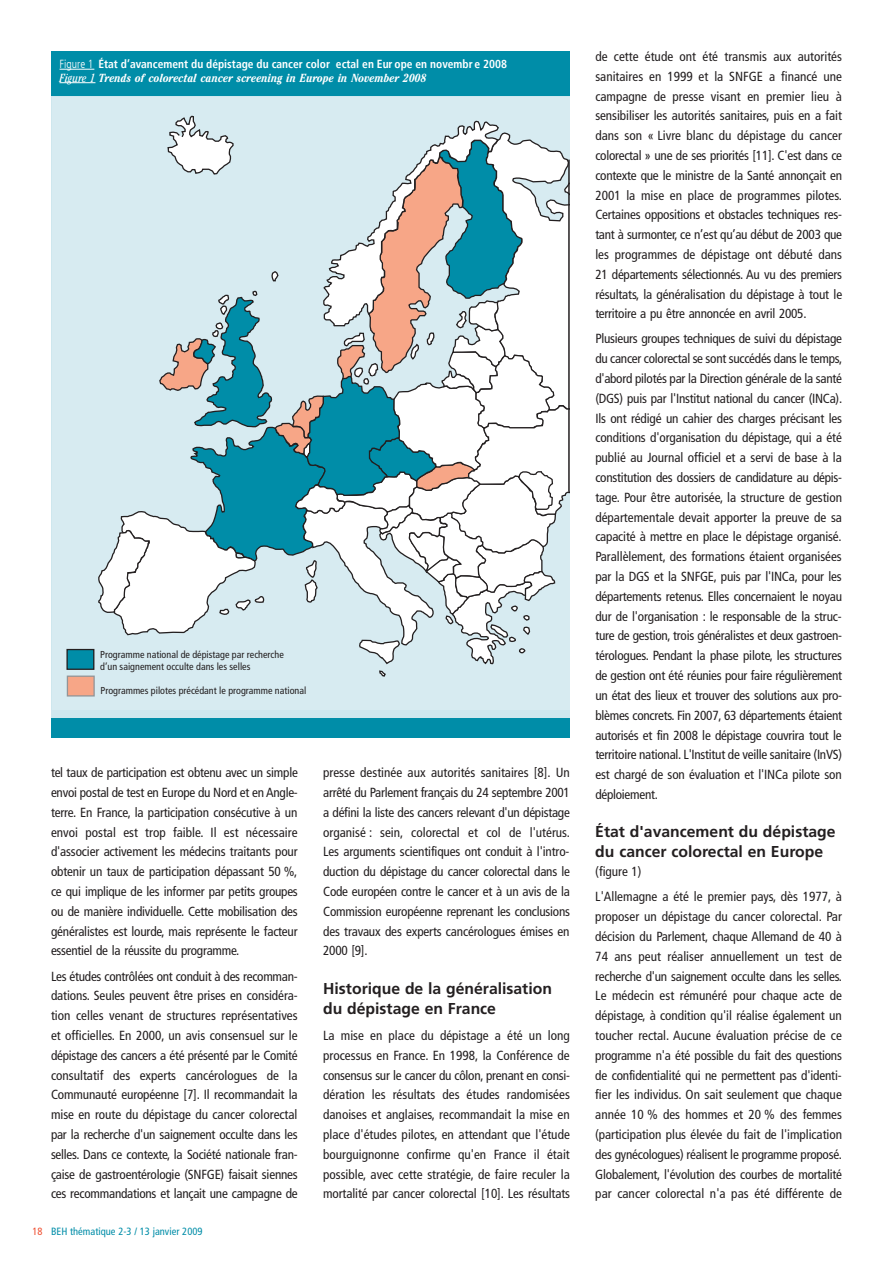
<style>
.page{position:relative;width:893px;height:1263px;background:#fff}
.page>*{position:absolute;margin:0;border:0;box-sizing:border-box;transform-origin:0 0}
.t1{font:700 15.75px/19.8px "Frutiger";color:#231f20}
.t2{font:condensed 13.2px/19.8px "Frutiger";letter-spacing:-.01em;color:#231f20;text-align:justify}
.t3{font:11.7px "Frutiger 67 Bold Cn";color:#fff}
.t4{font:italic 700 condensed 11.7px "Cheltenham";color:#fff}
.t5{font:condensed 10.5px "Frutiger";color:#008da8}
.t6{font:condensed 10.05px/12.1px "Frutiger";color:#231f20}
.s1{font-family:"Frutiger 47 Light Cn"}
.s2{font-weight:400}
.s3{color:#ef5032}
</style>
<div class="page">
<div style="left:52px;top:97px;width:518px;height:612px;background:#d7ebf1"></div>
<div style="left:67px;top:649px;width:27px;height:20px;background:#008da8"></div>
<div style="left:66px;top:649px;width:28px;height:21px;border:1px solid #231f20"></div>
<div style="left:67px;top:676px;width:27px;height:20px;background:#f7a687"></div>
<div style="left:67px;top:675px;width:28px;height:21px;border:1px solid #939598"></div>
<svg style="left:98px;top:115px;width:472px;height:562px"></svg>
<div style="left:51px;top:51px;width:519px;height:45px;background:#008da8"></div>
<hr style="left:60px;top:69px;width:34px;height:1px;background:#fff">
<hr style="left:60px;top:82px;width:35px;height:1px;background:#fff">
<div style="left:51px;top:718px;width:519px;height:19px;background:#008da8"></div>
<hr style="left:568px;top:160px;width:2px;height:332px;background:#231f20">
<p class="t3" style="left:60px;top:57px;width:449px"><span class="s1">Figure 1</span> État d’avancement du dépistage du cancer color ectal en Eur ope en novembr e 2008</p>
<p class="t4" style="left:60px;top:73px;width:369px"><span class="s2">Figure 1</span> Trends of colorectal cancer screening in Europe in November 2008</p>
<p class="t6" style="left:100px;top:649px;width:185px">Programme national de dépistage par recherche d’un saignement occulte dans les selles</p>
<p class="t6" style="left:101px;top:686px;width:207px">Programmes pilotes précédant le programme national</p>
<p class="t2" style="left:51px;top:764px;width:248px">tel taux de participation est obtenu avec un simple envoi postal de test en Europe du Nord et en Angle&shy;terre. En France, la participation consécutive à un envoi postal est trop faible. Il est nécessaire d'associer activement les médecins traitants pour obtenir un taux de participation dépassant 50 %, ce qui implique de les informer par petits groupes ou de manière individuelle. Cette mobilisation des généralistes est lourde, mais représente le facteur essentiel de la réussite du programme.</p>
<p class="t2" style="left:51px;top:967px;width:248px">Les études contrôlées ont conduit à des recomman&shy;dations. Seules peuvent être prises en considéra&shy;tion celles venant de structures représentatives et officielles. En 2000, un avis consensuel sur le dépistage des cancers a été présenté par le Comité consultatif des experts cancérologues de la Communauté européenne [7]. Il recommandait la mise en route du dépistage du cancer colorectal par la recherche d'un saignement occulte dans les selles. Dans ce contexte, la Société nationale fran&shy;çaise de gastroentérologie (SNFGE) faisait siennes ces recommandations et lançait une campagne de</p>
<p class="t5" style="left:32px;top:1227px;width:172px"><span class="s3">18</span> BEH thématique 2-3 / 13 janvier 2009</p>
<p class="t2" style="left:323px;top:764px;width:248px">presse destinée aux autorités sanitaires [8]. Un arrêté du Parlement français du 24 septembre 2001 a défini la liste des cancers relevant d'un dépistage organisé : sein, colorectal et col de l'utérus.<br>Les arguments scientifiques ont conduit à l'intro&shy;duction du dépistage du cancer colorectal dans le Code européen contre le cancer et à un avis de la Commission européenne reprenant les conclusions des travaux des experts cancérologues émises en 2000 [9].</p>
<p class="t1" style="left:323px;top:980px;width:230px">Historique de la généralisation du dépistage en France</p>
<p class="t2" style="left:323px;top:1027px;width:248px">La mise en place du dépistage a été un long processus en France. En 1998, la Conférence de consensus sur le cancer du côlon, prenant en consi&shy;dération les résultats des études randomisées danoises et anglaises, recommandait la mise en place d'études pilotes, en attendant que l'étude bourguignonne confirme qu'en France il était possible, avec cette stratégie, de faire reculer la mortalité par cancer colorectal [10]. Les résultats</p>
<p class="t2" style="left:595px;top:48px;width:248px">de cette étude ont été transmis aux autorités sanitaires en 1999 et la SNFGE a financé une campagne de presse visant en premier lieu à sensibiliser les autorités sanitaires, puis en a fait dans son « Livre blanc du dépistage du cancer colorectal » une de ses priorités [11]. C'est dans ce contexte que le ministre de la Santé annonçait en 2001 la mise en place de programmes pilotes.<br>Certaines oppositions et obstacles techniques res&shy;tant à surmonter, ce n’est qu’au début de 2003 que les programmes de dépistage ont débuté dans 21 départements sélectionnés. Au vu des premiers résultats, la généralisation du dépistage à tout le territoire a pu être annoncée en avril 2005.</p>
<p class="t2" style="left:595px;top:330px;width:248px">Plusieurs groupes techniques de suivi du dépistage du cancer colorectal se sont succédés dans le temps, d'abord pilotés par la Direction générale de la santé (DGS) puis par l'Institut national du cancer (INCa).<br>Ils ont rédigé un cahier des charges précisant les conditions d'organisation du dépistage, qui a été publié au Journal officiel et a servi de base à la constitution des dossiers de candidature au dépis&shy;tage. Pour être autorisée, la structure de gestion départementale devait apporter la preuve de sa capacité à mettre en place le dépistage organisé.<br>Parallèlement, des formations étaient organisées par la DGS et la SNFGE, puis par l'INCa, pour les départements retenus. Elles concernaient le noyau dur de l'organisation : le responsable de la struc&shy;ture de gestion, trois généralistes et deux gastroen&shy;térologues. Pendant la phase pilote, les structures de gestion ont été réunies pour faire régulièrement un état des lieux et trouver des solutions aux pro&shy;blèmes concrets. Fin 2007, 63 départements étaient autorisés et fin 2008 le dépistage couvrira tout le territoire national. L'Institut de veille sanitaire (InVS) est chargé de son évaluation et l'INCa pilote son déploiement.</p>
<p class="t1" style="left:595px;top:822px;width:242px">État d'avancement du dépistage du cancer colorectal en Europe</p>
<p class="t2" style="left:595px;top:860px;width:248px;line-height:25px">(figure 1)<br>L'Allemagne a été le premier pays, dès 1977, à</p>
<p class="t2" style="left:595px;top:908px;width:248px">proposer un dépistage du cancer colorectal. Par décision du Parlement, chaque Allemand de 40 à 74 ans peut réaliser annuellement un test de recherche d'un saignement occulte dans les selles.<br>Le médecin est rémunéré pour chaque acte de dépistage, à condition qu'il réalise également un toucher rectal. Aucune évaluation précise de ce programme n'a été possible du fait des questions de confidentialité qui ne permettent pas d'identi&shy;fier les individus. On sait seulement que chaque année 10 % des hommes et 20 % des femmes (participation plus élevée du fait de l'implication des gynécologues) réalisent le programme proposé.<br>Globalement, l'évolution des courbes de mortalité par cancer colorectal n'a pas été différente de</p>
</div>
